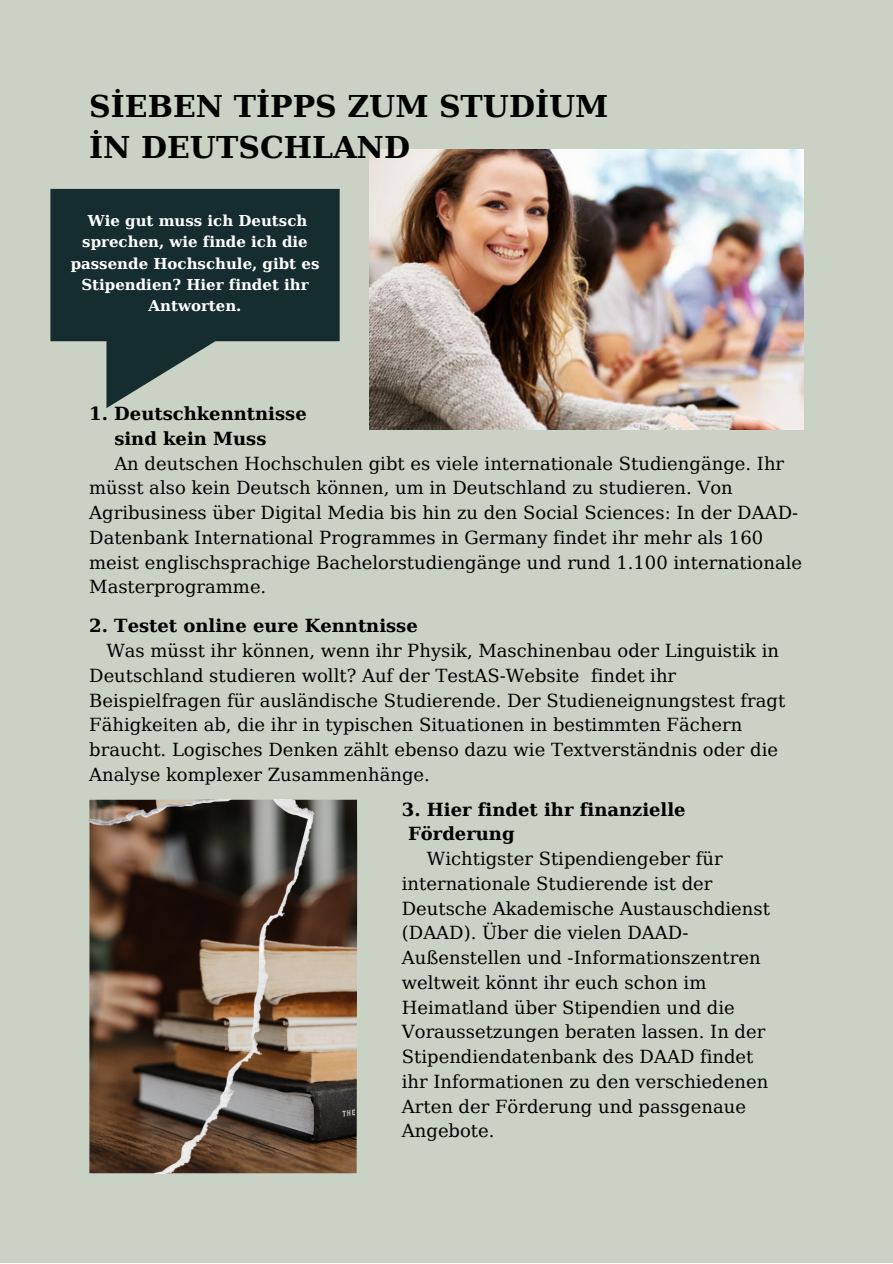
<style>
.page{position:relative;width:893px;height:1264px;background:#fff}
.page>*{position:absolute;margin:0;border:0;box-sizing:border-box;transform-origin:0 0}
.t1{font:700 30px/41.5px "DejaVu Serif";color:#000}
.t2{font:18px/24.8px "DejaVu Serif";color:#000}
.t3{font:700 18px/24.8px "DejaVu Serif";color:#000}
.t4{font:700 15px/21.3px "DejaVu Serif";color:#fff;text-align:center}
</style>
<div class="page">
<div style="left:0;top:0;width:892px;height:1262px;background:#cad2c5"></div>
<img style="left:369px;top:150px;width:434px;height:280px">
<svg style="left:50px;top:189px;width:289px;height:219px;fill:#152d2e"></svg>
<img style="left:315px;top:799px;width:42px;height:373px">
<img style="left:89px;top:799px;width:226px;height:373px">
<p class="t1" style="left:89px;top:85px;width:520px">SİEBEN TİPPS ZUM STUDİUM<br>İN DEUTSCHLAND</p>
<p class="t4" style="left:71px;top:210px;width:250px">Wie gut muss ich Deutsch sprechen, wie finde ich die passende Hochschule, gibt es<br>Stipendien? Hier findet ihr<br>Antworten.</p>
<p class="t3" style="left:89px;top:401px;width:219px">1. Deutschkenntnisse</p>
<p class="t3" style="left:114px;top:426px;width:154px">sind kein Muss</p>
<p class="t2" style="left:89px;top:451px;width:714px;text-indent:25px">An deutschen Hochschulen gibt es viele internationale Studiengänge. Ihr müsst also kein Deutsch können, um in Deutschland zu studieren. Von Agribusiness über Digital Media bis hin zu den Social Sciences: In der DAAD-Datenbank International Programmes in Germany findet ihr mehr als 160 meist englischsprachige Bachelorstudiengänge und rund 1.100 internationale Masterprogramme.</p>
<p class="t3" style="left:89px;top:613px;width:330px">2. Testet online eure Kenntnisse</p>
<p class="t2" style="left:89px;top:638px;width:697px;text-indent:17px">Was müsst ihr können, wenn ihr Physik, Maschinenbau oder Linguistik in Deutschland studieren wollt? Auf der TestAS-Website findet ihr Beispielfragen für ausländische Studierende. Der Studieneignungstest fragt Fähigkeiten ab, die ihr in typischen Situationen in bestimmten Fächern braucht. Logisches Denken zählt ebenso dazu wie Textverständnis oder die Analyse komplexer Zusammenhänge.</p>
<p class="t3" style="left:408px;top:797px;width:279px;text-indent:-6px">3. Hier findet ihr finanzielle<br>Förderung</p>
<p class="t2" style="left:402px;top:846px;width:369px;text-indent:25px">Wichtigster Stipendiengeber für internationale Studierende ist der Deutsche Akademische Austauschdienst (DAAD). Über die vielen DAAD-Außenstellen und -Informationszentren weltweit könnt ihr euch schon im Heimatland über Stipendien und die Voraussetzungen beraten lassen. In der Stipendiendatenbank des DAAD findet ihr Informationen zu den verschiedenen Arten der Förderung und passgenaue Angebote.</p>
</div>
